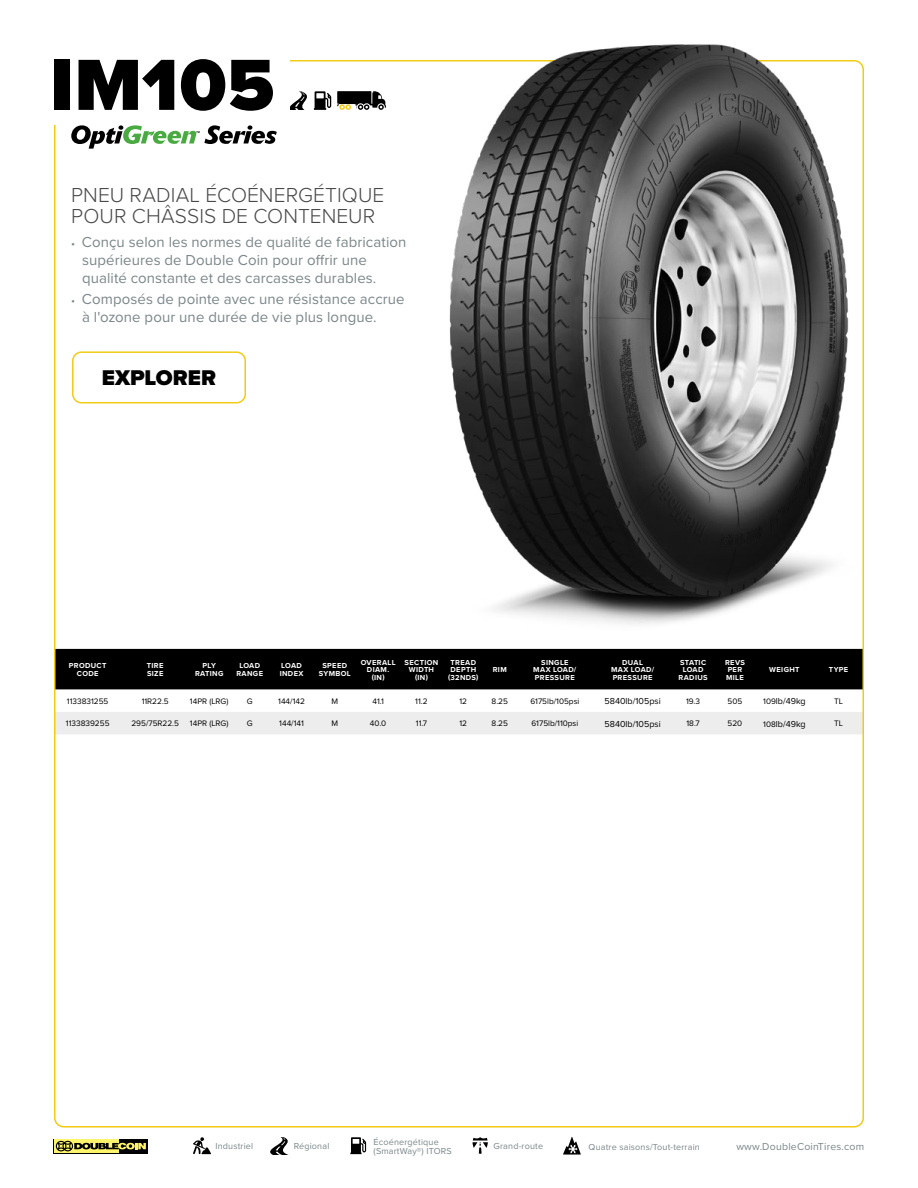
<style>
.page{position:relative;width:918px;height:1188px;background:#fff}
.page>*{position:absolute;margin:0;border:0;box-sizing:border-box;transform-origin:0 0}
.t1{font:900 75px "Proxima Nova";letter-spacing:.01em;color:#000}
.t2{font:900 22.05px "Proxima Nova";color:#000}
.t3{font:300 21px/21px "Proxima Nova";letter-spacing:.005em;color:#48484a}
.t4{font:15px/18px "Proxima Nova";letter-spacing:.005em;color:#7b8689}
.t5{font:10.5px "Proxima Nova";letter-spacing:.02em;color:#7b8689}
.t6{font:9px/9px "Proxima Nova";letter-spacing:.02em;color:#7b8689}
.t7{font:9px "Proxima Nova";color:#000}
.t8{font:8.25px "Proxima Nova";color:#000}
.t9{font:700 7.5px/7.5px "Proxima Nova";letter-spacing:.045em;color:#fff;text-align:center}
.s1{font-size:11.25px}
.s2{font-size:8.25px}
</style>
<div class="page">
<div style="left:57px;top:649px;width:804px;height:40px;background:#000"></div>
<div style="left:57px;top:712px;width:804px;height:22px;background:#ededee"></div>
<div style="left:54px;top:1139px;width:94px;height:14px;background:#000"></div>
<div style="left:55px;top:1139px;width:64px;height:14px;background:#fff56d"></div>
<svg style="left:56px;top:1141px;width:90px;height:10px"></svg>
<svg style="left:563px;top:1137px;width:18px;height:18px"></svg>
<svg style="left:194px;top:1137px;width:16px;height:17px"></svg>
<svg style="left:473px;top:1137px;width:15px;height:17px"></svg>
<svg style="left:350px;top:1137px;width:16px;height:17px"></svg>
<svg style="left:270px;top:1137px;width:18px;height:17px"></svg>
<img style="left:364px;top:44px;width:498px;height:580px">
<svg style="left:314px;top:91px;width:17px;height:19px"></svg>
<svg style="left:290px;top:91px;width:17px;height:19px"></svg>
<svg style="left:337px;top:91px;width:49px;height:19px"></svg>
<svg style="left:71px;top:125px;width:206px;height:24px"></svg>
<div style="left:72px;top:351px;width:174px;height:52px;border:2px solid #f2cb15;border-radius:9px"></div>
<h1 class="t1" style="left:50px;top:29px;width:226px">IM105</h1>
<h3 class="t3" style="left:71px;top:183px;width:315px">PNEU RADIAL ÉCOÉNERGÉTIQUE<br>POUR CHÂSSIS DE CONTENEUR</h3>
<p class="t4" style="left:82px;top:232px;width:326px;text-indent:-11px"><span class="s1">•</span> Conçu selon les normes de qualité de fabrication supérieures de Double Coin pour offrir une qualité constante et des carcasses durables.</p>
<p class="t4" style="left:82px;top:289px;width:324px;text-indent:-11px"><span class="s1">•</span> Composés de pointe avec une résistance accrue à l'ozone pour une durée de vie plus longue.</p>
<h2 class="t2" style="left:102px;top:361px;width:116px">EXPLORER</h2>
<p class="t9" style="left:69px;top:662px;width:39px">PRODUCT<br>CODE</p>
<p class="t9" style="left:147px;top:662px;width:18px;text-align:left">TIRE<br>SIZE</p>
<p class="t9" style="left:195px;top:662px;width:30px">PLY<br>RATING</p>
<p class="t9" style="left:236px;top:662px;width:28px">LOAD<br>RANGE</p>
<p class="t9" style="left:280px;top:662px;width:25px;text-align:left">LOAD<br>INDEX</p>
<p class="t9" style="left:319px;top:662px;width:34px">SPEED<br>SYMBOL</p>
<p class="t9" style="left:361px;top:658px;width:36px">OVERALL<br>DIAM. (IN)</p>
<p class="t9" style="left:405px;top:658px;width:35px">SECTION<br>WIDTH (IN)</p>
<p class="t9" style="left:448px;top:658px;width:32px">TREAD<br>DEPTH (32NDS)</p>
<p class="t9" style="left:493px;top:666px;width:15px">RIM</p>
<p class="t9" style="left:533px;top:658px;width:45px">SINGLE<br>MAX LOAD/<br>PRESSURE</p>
<p class="t9" style="left:611px;top:658px;width:45px">DUAL<br>MAX LOAD/<br>PRESSURE</p>
<p class="t9" style="left:679px;top:658px;width:31px">STATIC<br>LOAD<br>RADIUS</p>
<p class="t9" style="left:725px;top:658px;width:21px;text-align:left">REVS<br>PER<br>MILE</p>
<p class="t9" style="left:769px;top:666px;width:32px">WEIGHT</p>
<p class="t9" style="left:829px;top:666px;width:21px">TYPE</p>
<p class="t8" style="left:67px;top:695px;width:43px">1133831255</p>
<p class="t8" style="left:142px;top:695px;width:29px">11R22.5</p>
<p class="t8" style="left:190px;top:695px;width:40px">14PR (LRG)</p>
<p class="t8" style="left:247px;top:695px;width:7px">G</p>
<p class="t8" style="left:278px;top:695px;width:28px">144/142</p>
<p class="t8" style="left:331px;top:695px;width:8px">M</p>
<p class="t8" style="left:372px;top:695px;width:13px">41.1</p>
<p class="t8" style="left:415px;top:695px;width:14px">11.2</p>
<p class="t8" style="left:460px;top:695px;width:9px">12</p>
<p class="t8" style="left:492px;top:695px;width:18px">8.25</p>
<p class="t8" style="left:530px;top:695px;width:50px">6175lb/105psi</p>
<p class="t7" style="left:605px;top:695px;width:58px">5840lb/105psi</p>
<p class="t8" style="left:686px;top:695px;width:15px">19.3</p>
<p class="t8" style="left:728px;top:695px;width:16px">505</p>
<p class="t7" style="left:763px;top:695px;width:44px"><span class="s2">109</span>lb/49kg</p>
<p class="t8" style="left:834px;top:695px;width:10px">TL</p>
<p class="t8" style="left:66px;top:718px;width:45px">1133839255</p>
<p class="t8" style="left:131px;top:718px;width:49px">295/75R22.5</p>
<p class="t8" style="left:190px;top:718px;width:40px">14PR (LRG)</p>
<p class="t8" style="left:247px;top:718px;width:7px">G</p>
<p class="t8" style="left:279px;top:718px;width:26px">144/141</p>
<p class="t8" style="left:331px;top:718px;width:8px">M</p>
<p class="t8" style="left:370px;top:718px;width:18px">40.0</p>
<p class="t8" style="left:416px;top:718px;width:13px">11.7</p>
<p class="t8" style="left:460px;top:718px;width:9px">12</p>
<p class="t8" style="left:492px;top:718px;width:18px">8.25</p>
<p class="t8" style="left:531px;top:718px;width:48px">6175lb/110psi</p>
<p class="t7" style="left:605px;top:717px;width:58px">5840lb/105psi</p>
<p class="t8" style="left:687px;top:718px;width:15px">18.7</p>
<p class="t8" style="left:728px;top:718px;width:16px">520</p>
<p class="t7" style="left:763px;top:717px;width:44px"><span class="s2">108</span>lb/49kg</p>
<p class="t8" style="left:834px;top:718px;width:10px">TL</p>
<p class="t6" style="left:374px;top:1137px;width:80px">Écoénergétique (SmartWay®) ITORS</p>
<p class="t6" style="left:215px;top:1141px;width:39px">Industriel</p>
<p class="t6" style="left:494px;top:1141px;width:51px">Grand-route</p>
<p class="t6" style="left:589px;top:1142px;width:113px">Quatre saisons/Tout-terrain</p>
<p class="t5" style="left:736px;top:1139px;width:129px">www.DoubleCoinTires.com</p>
<p class="t6" style="left:294px;top:1141px;width:37px">Régional</p>
</div>
